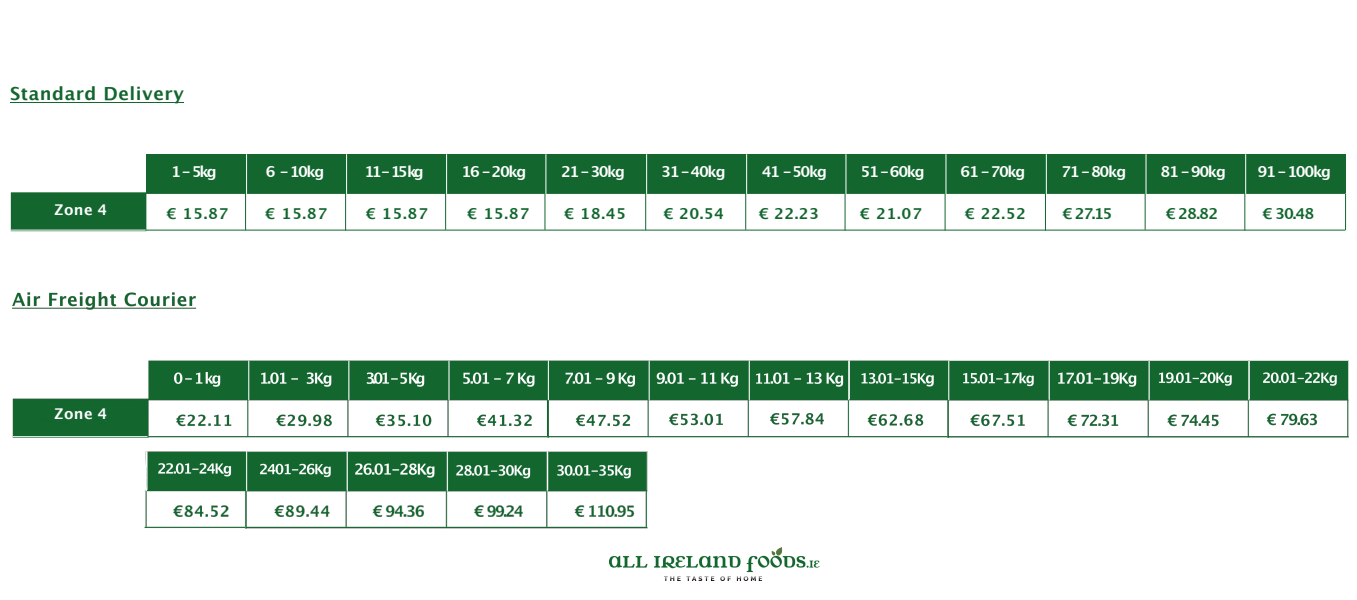
<style>
.page{position:relative;width:1357px;height:600px;background:#fff}
.page>*{position:absolute;margin:0;border:0;box-sizing:border-box;transform-origin:0 0}
.t1{font:700 18px "Lucida Grande";letter-spacing:.03em;color:#12662e}
.t2{font:700 15px "Lucida Grande";letter-spacing:-.095em;color:#fff}
.t3{font:700 15px "Lucida Grande";letter-spacing:.04em;color:#12662e}
.t4{font:700 14.8px "Lucida Grande";letter-spacing:.03em;color:#fff}
</style>
<div class="page">
<div style="left:11px;top:192px;width:135px;height:39px;background:#12662e"></div>
<hr style="left:11px;top:229px;width:135px;height:1px;background:#fff">
<hr style="left:145px;top:229px;width:1199px;height:1px;background:#12662e">
<hr style="left:145px;top:193px;width:1199px;height:1px;background:#12662e">
<hr style="left:844px;top:193px;width:1px;height:37px;background:#12662e">
<hr style="left:245px;top:193px;width:1px;height:37px;background:#12662e">
<hr style="left:345px;top:193px;width:1px;height:37px;background:#12662e">
<hr style="left:445px;top:193px;width:1px;height:37px;background:#12662e">
<hr style="left:544px;top:193px;width:1px;height:37px;background:#12662e">
<hr style="left:645px;top:193px;width:1px;height:37px;background:#12662e">
<hr style="left:745px;top:193px;width:1px;height:37px;background:#12662e">
<hr style="left:944px;top:193px;width:1px;height:37px;background:#12662e">
<hr style="left:1044px;top:193px;width:1px;height:37px;background:#12662e">
<hr style="left:1144px;top:193px;width:1px;height:37px;background:#12662e">
<hr style="left:1244px;top:193px;width:1px;height:37px;background:#12662e">
<hr style="left:1344px;top:193px;width:1px;height:37px;background:#12662e">
<div style="left:146px;top:154px;width:1199px;height:39px;background:#12662e"></div>
<hr style="left:845px;top:154px;width:1px;height:40px;background:#fff">
<hr style="left:246px;top:154px;width:1px;height:40px;background:#fff">
<hr style="left:346px;top:154px;width:1px;height:40px;background:#fff">
<hr style="left:446px;top:154px;width:1px;height:40px;background:#fff">
<hr style="left:545px;top:154px;width:1px;height:40px;background:#fff">
<hr style="left:646px;top:154px;width:1px;height:40px;background:#fff">
<hr style="left:746px;top:154px;width:1px;height:40px;background:#fff">
<hr style="left:945px;top:154px;width:1px;height:40px;background:#fff">
<hr style="left:1045px;top:154px;width:1px;height:40px;background:#fff">
<hr style="left:1145px;top:154px;width:1px;height:40px;background:#fff">
<hr style="left:1244px;top:154px;width:1px;height:40px;background:#fff">
<hr style="left:10px;top:102px;width:174px;height:1px;background:#12662e">
<img style="left:610px;top:547px;width:209px;height:33px">
<img style="left:13px;top:292px;width:1335px;height:145px">
<img style="left:32px;top:400px;width:615px;height:128px">
<p class="t1" style="left:10px;top:86px;width:175px">Standard Delivery</p>
<p class="t4" style="left:54px;top:203px;width:55px">Zone 4</p>
<p class="t2" style="left:171px;top:166px;width:47px">1-5kg</p>
<p class="t2" style="left:266px;top:166px;width:60px">6 -10kg</p>
<p class="t2" style="left:364px;top:166px;width:61px">11-15kg</p>
<p class="t2" style="left:461px;top:166px;width:66px">16 -20kg</p>
<p class="t2" style="left:561px;top:166px;width:65px">21 -30kg</p>
<p class="t2" style="left:661px;top:166px;width:66px">31-40kg</p>
<p class="t2" style="left:761px;top:166px;width:67px">41 -50kg</p>
<p class="t2" style="left:860px;top:166px;width:66px">51-60kg</p>
<p class="t2" style="left:960px;top:166px;width:66px">61 -70kg</p>
<p class="t2" style="left:1061px;top:166px;width:67px">71 -80kg</p>
<p class="t2" style="left:1160px;top:166px;width:67px">81 -90kg</p>
<p class="t2" style="left:1257px;top:166px;width:75px">91 -100kg</p>
<p class="t3" style="left:166px;top:207px;width:64px">€ 15.87</p>
<p class="t3" style="left:265px;top:207px;width:64px">€ 15.87</p>
<p class="t3" style="left:366px;top:207px;width:64px">€ 15.87</p>
<p class="t3" style="left:467px;top:207px;width:64px">€ 15.87</p>
<p class="t3" style="left:564px;top:207px;width:64px">€ 18.45</p>
<p class="t3" style="left:663px;top:207px;width:62px">€ 20.54</p>
<p class="t3" style="left:758px;top:207px;width:62px">€ 22.23</p>
<p class="t3" style="left:859px;top:207px;width:64px">€ 21.07</p>
<p class="t3" style="left:964px;top:207px;width:63px">€ 22.52</p>
<p class="t3" style="left:1062px;top:207px;width:52px">€ 27.15</p>
<p class="t3" style="left:1165px;top:207px;width:54px">€ 28.82</p>
<p class="t3" style="left:1262px;top:207px;width:53px">€ 30.48</p>
<p class="t4" style="left:54px;top:407px;width:55px">Zone 4</p>
</div>
